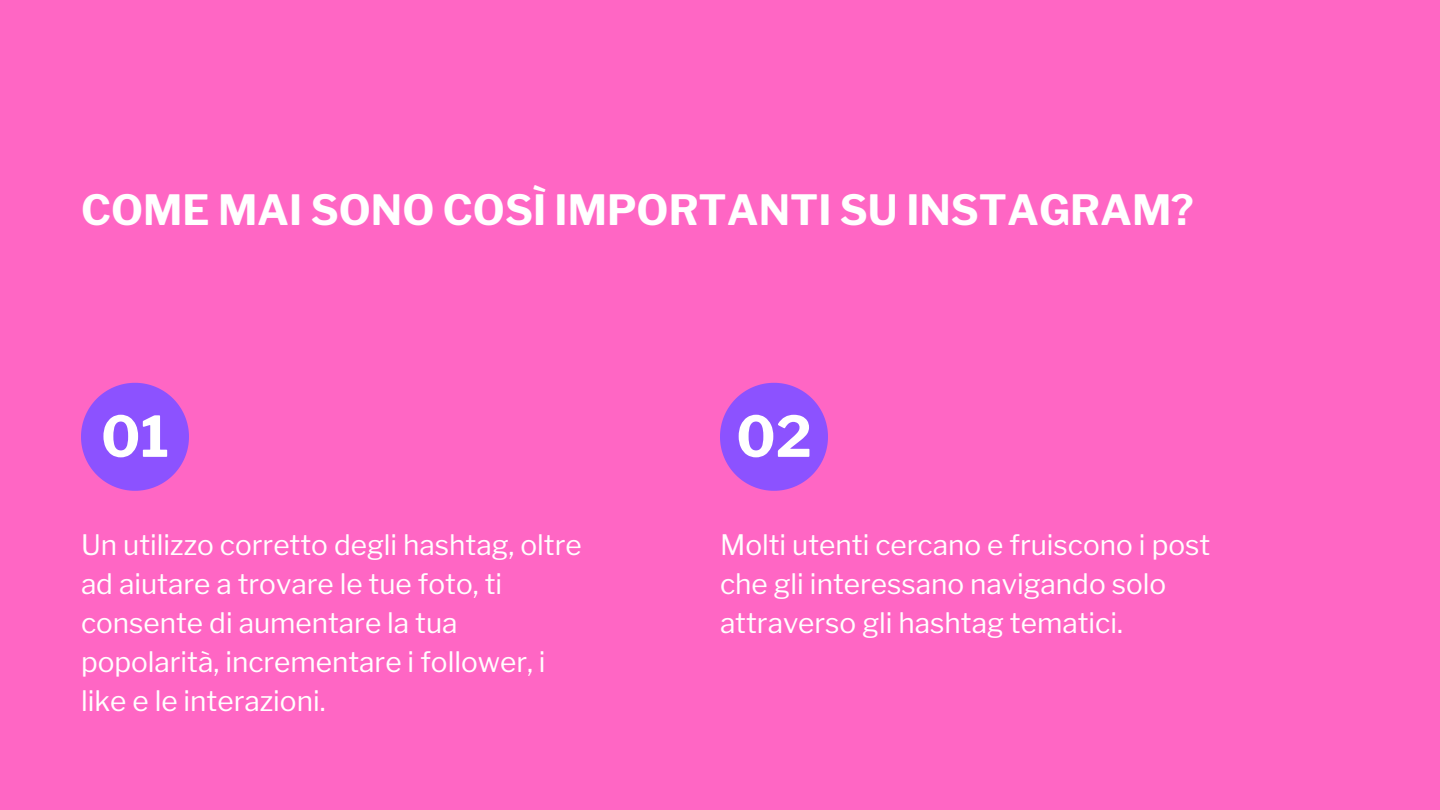
<style>
.page{position:relative;width:1440px;height:810px;background:#ff66c4}
.page>*{position:absolute;margin:0;border:0;box-sizing:border-box;transform-origin:0 0}
.t1{font:700 56px "Libre Franklin";color:#fff}
.t2{font:700 41.4px "Libre Franklin";color:#fff}
.t3{font:28px/38.9px "Libre Franklin";color:#fff}
</style>
<div class="page">
<svg style="left:81px;top:383px;width:108px;height:108px"></svg>
<svg style="left:720px;top:383px;width:108px;height:108px"></svg>
<p class="t2" style="left:81px;top:185px;width:1114px">COME MAI SONO COSÌ IMPORTANTI SU INSTAGRAM?</p>
<p class="t1" style="left:101px;top:403px;width:70px">01</p>
<p class="t1" style="left:736px;top:403px;width:77px">02</p>
<p class="t3" style="left:81px;top:526px;width:502px">Un utilizzo corretto degli hashtag, oltre ad aiutare a trovare le tue foto, ti consente di aumentare la tua popolarità, incrementare i follower, i like e le interazioni.</p>
<p class="t3" style="left:720px;top:526px;width:492px">Molti utenti cercano e fruiscono i post che gli interessano navigando solo attraverso gli hashtag tematici.</p>
</div>
